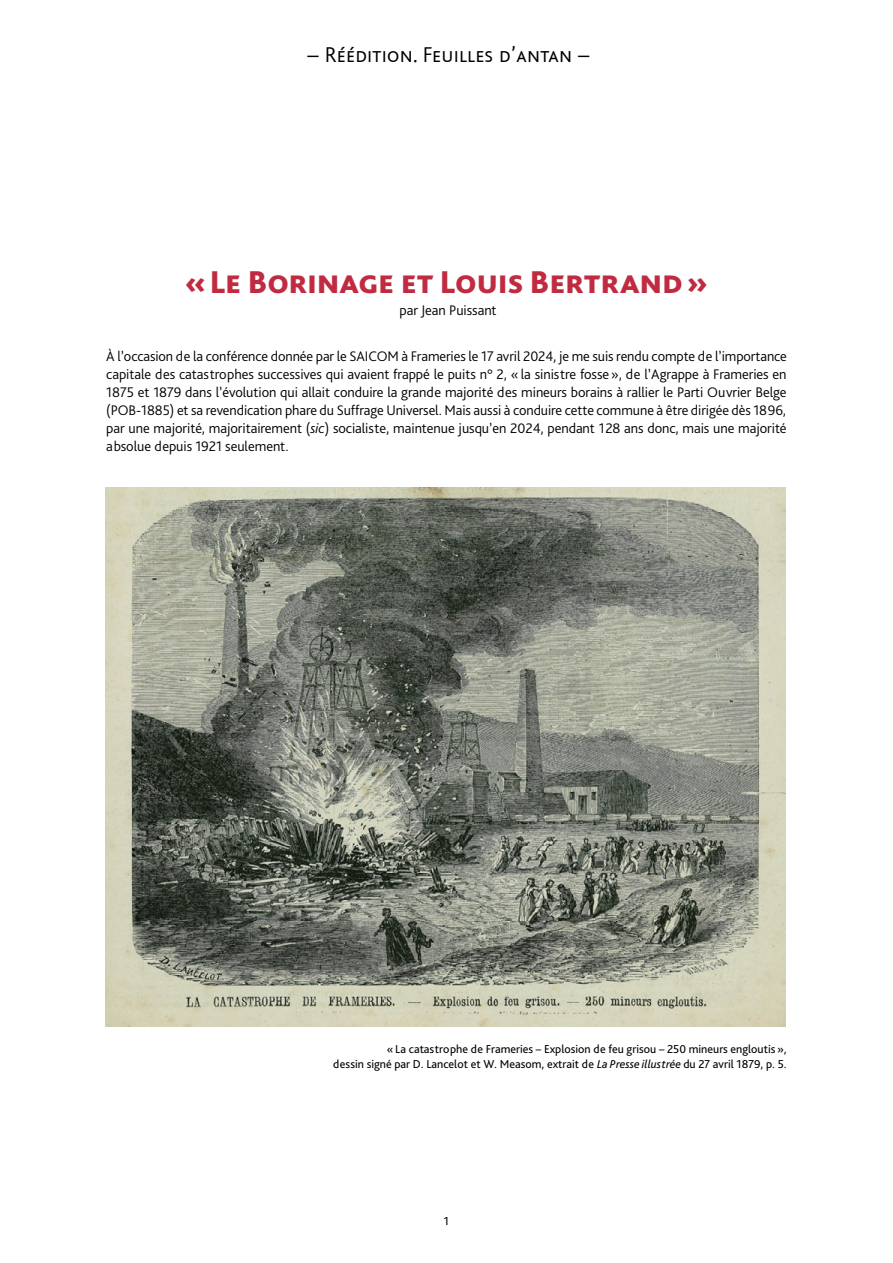
<style>
.page{position:relative;width:893px;height:1263px;background:#fff}
.page>*{position:absolute;margin:0;border:0;box-sizing:border-box;transform-origin:0 0}
.t1{font:800 33px "Bliss Pro";letter-spacing:-.01em;color:#c02b41}
.t2{font:300 22.5px "Bliss Caps";letter-spacing:.01em;color:#000}
.t3{font:300 14.55px/18px "Bliss Pro";letter-spacing:-.005em;color:#000;text-align:justify}
.t4{font:12px/14.4px "Bliss Pro";color:#000;text-align:right}
.s1{font-style:italic}
</style>
<div class="page">
<img style="left:105px;top:487px;width:681px;height:540px">
<h2 class="t2" style="left:307px;top:43px;width:284px">– Réédition. Feuilles d’antan –</h2>
<h1 class="t1" style="left:185px;top:262px;width:524px">«Le Borinage et Louis Bertrand»</h1>
<p class="t3" style="left:399px;top:301px;width:99px">par Jean Puissant</p>
<p class="t3" style="left:106px;top:347px;width:682px">À l’occasion de la conférence donnée par le SAICOM à Frameries le 17 avril 2024, je me suis rendu compte de l’importance capitale des catastrophes successives qui avaient frappé le puits n° 2, «la sinistre fosse», de l’Agrappe à Frameries en 1875 et 1879 dans l’évolution qui allait conduire la grande majorité des mineurs borains à rallier le Parti Ouvrier Belge (POB-1885) et sa revendication phare du Suffrage Universel. Mais aussi à conduire cette commune à être dirigée dès 1896, par une majorité, majoritairement (<span class="s1">sic</span>) socialiste, maintenue jusqu’en 2024, pendant 128 ans donc, mais une majorité absolue depuis 1921 seulement.</p>
<p class="t4" style="left:333px;top:1042px;width:455px">«La catastrophe de Frameries – Explosion de feu grisou – 250 mineurs engloutis»,<br>dessin signé par D. Lancelot et W. Measom, extrait de <span class="s1">La Presse illustrée</span> du 27 avril 1879, p. 5.</p>
<p class="t4" style="left:444px;top:1213px;width:7px">1</p>
</div>
